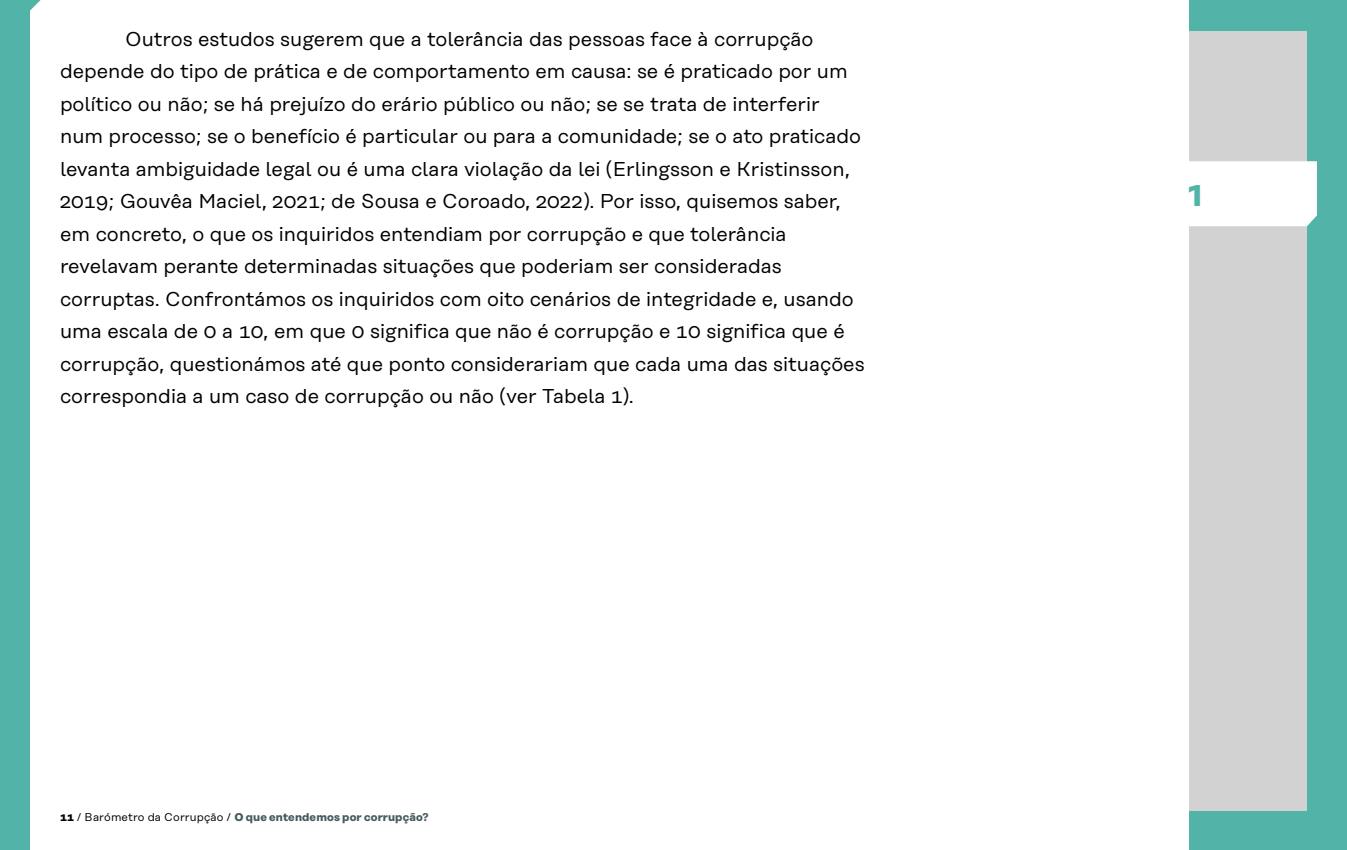
<style>
.page{position:relative;width:1347px;height:850px;background:#fff}
.page>*{position:absolute;margin:0;border:0;box-sizing:border-box;transform-origin:0 0}
.t1{font:700 30px "Rational Text";color:#52b4a9}
.t2{font:20px/32.5px "Rational Text";color:#000}
.t3{font:700 11.25px "Rational Text";letter-spacing:.01em;color:#465a5f}
.s1{color:#000}
.s2{font-weight:400;color:#000}
</style>
<div class="page">
<div style="left:0;top:0;width:1346px;height:850px;background:#52b4a9"></div>
<div style="left:1188px;top:31px;width:118px;height:780px;background:#d2d2d2"></div>
<div style="left:30px;top:0;width:1158px;height:850px;background:#fff"></div>
<svg style="left:30px;top:0;width:11px;height:11px"></svg>
<div style="left:1188px;top:161px;width:128px;height:65px;background:#fff"></div>
<p class="t2" style="left:60px;top:23px;width:806px;text-indent:65px">Outros estudos sugerem que a tolerância das pessoas face à corrupção depende do tipo de prática e de comportamento em causa: se é praticado por um político ou não; se há prejuízo do erário público ou não; se se trata de interferir num processo; se o benefício é particular ou para a comunidade; se o ato praticado levanta ambiguidade legal ou é uma clara violação da lei (Erlingsson e Kristinsson, 2019; Gouvêa Maciel, 2021; de Sousa e Coroado, 2022). Por isso, quisemos saber, em concreto, o que os inquiridos entendiam por corrupção e que tolerância revelavam perante determinadas situações que poderiam ser consideradas corruptas. Confrontámos os inquiridos com oito cenários de integridade e, usando uma escala de 0 a 10, em que 0 significa que não é corrupção e 10 significa que é corrupção, questionámos até que ponto considerariam que cada uma das situações correspondia a um caso de corrupção ou não (ver Tabela 1).</p>
<p class="t3" style="left:60px;top:811px;width:370px"><span class="s1">11</span> <span class="s2">/ Barómetro da Corrupção /</span> O que entendemos por corrupção?</p>
<h1 class="t1" style="left:1188px;top:177px;width:16px">1</h1>
</div>
